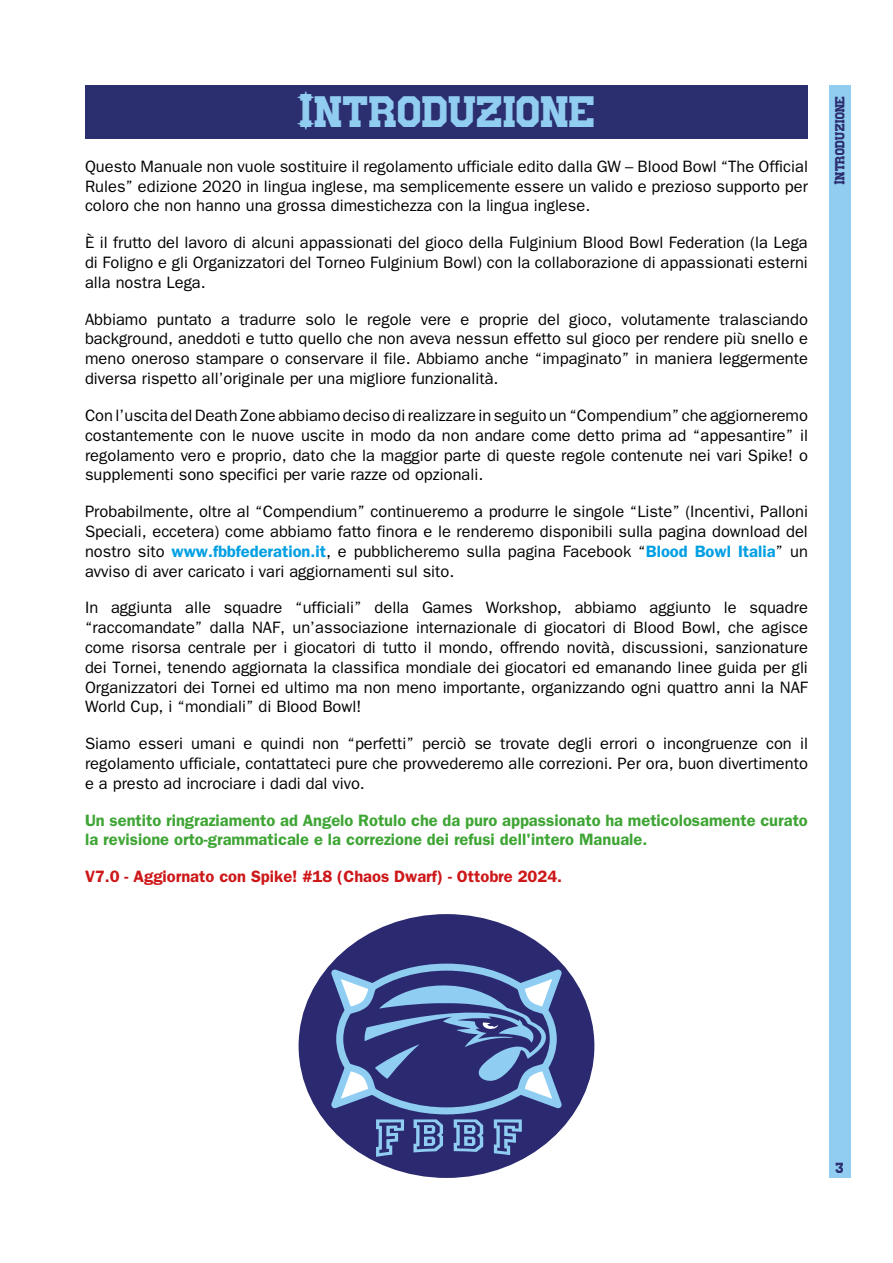
<style>
.page{position:relative;width:893px;height:1263px;background:#fff}
.page>*{position:absolute;margin:0;border:0;box-sizing:border-box;transform-origin:0 0}
.t1{font:45px "Nuffle";color:#91cdf1}
.t2{font:16.5px/19.8px "Franklin Gothic";color:#000;text-align:justify}
.t3{font:600 16.5px/19.8px "Franklin Gothic";color:#3fa535}
.t4{font:600 16.5px "Franklin Gothic";color:#cd1719}
.t5{font:15px "Nuffle";color:#2b2e6f}
.t6{font:13.5px "Nuffle";color:#2b2e6f}
.s1{font-weight:600;color:#009fe3}
</style>
<div class="page">
<div style="left:829px;top:85px;width:21px;height:1093px;background:#91cdf1"></div>
<div style="left:85px;top:85px;width:723px;height:53px;background:#2b2e6f"></div>
<div style="left:299px;top:914px;width:295px;height:264px;background:#2b2a71;border-radius:50%"></div>
<svg style="left:331px;top:963px;width:231px;height:194px"></svg>
<h1 class="t1" style="left:297px;top:79px;width:300px">Introduzione</h1>
<p class="t2" style="left:85px;top:156px;width:724px">Questo Manuale non vuole sostituire il regolamento ufficiale edito dalla GW – Blood Bowl “The Official Rules” edizione 2020 in lingua inglese, ma semplicemente essere un valido e prezioso supporto per coloro che non hanno una grossa dimestichezza con la lingua inglese.</p>
<p class="t2" style="left:85px;top:233px;width:724px">È il frutto del lavoro di alcuni appassionati del gioco della Fulginium Blood Bowl Federation (la Lega di Foligno e gli Organizzatori del Torneo Fulginium Bowl) con la collaborazione di appassionati esterni alla nostra Lega.</p>
<p class="t2" style="left:85px;top:309px;width:724px">Abbiamo puntato a tradurre solo le regole vere e proprie del gioco, volutamente tralasciando background, aneddoti e tutto quello che non aveva nessun effetto sul gioco per rendere più snello e meno oneroso stampare o conservare il file. Abbiamo anche “impaginato” in maniera leggermente diversa rispetto all’originale per una migliore funzionalità.</p>
<p class="t2" style="left:85px;top:405px;width:724px">Con l’uscita del Death Zone abbiamo deciso di realizzare in seguito un “Compendium” che aggiorneremo costantemente con le nuove uscite in modo da non andare come detto prima ad “appesantire” il regolamento vero e proprio, dato che la maggior parte di queste regole contenute nei vari Spike! o supplementi sono specifici per varie razze od opzionali.</p>
<p class="t2" style="left:85px;top:502px;width:724px">Probabilmente, oltre al “Compendium” continueremo a produrre le singole “Liste” (Incentivi, Palloni Speciali, eccetera) come abbiamo fatto finora e le renderemo disponibili sulla pagina download del nostro sito <span class="s1">www.fbbfederation.it</span>, e pubblicheremo sulla pagina Facebook “<span class="s1">Blood Bowl Italia</span>” un avviso di aver caricato i vari aggiornamenti sul sito.</p>
<p class="t2" style="left:85px;top:598px;width:724px">In aggiunta alle squadre “ufficiali” della Games Workshop, abbiamo aggiunto le squadre “raccomandate” dalla NAF, un’associazione internazionale di giocatori di Blood Bowl, che agisce come risorsa centrale per i giocatori di tutto il mondo, offrendo novità, discussioni, sanzionature dei Tornei, tenendo aggiornata la classifica mondiale dei giocatori ed emanando linee guida per gli Organizzatori dei Tornei ed ultimo ma non meno importante, organizzando ogni quattro anni la NAF World Cup, i “mondiali” di Blood Bowl!</p>
<p class="t2" style="left:85px;top:734px;width:724px">Siamo esseri umani e quindi non “perfetti” perciò se trovate degli errori o incongruenze con il regolamento ufficiale, contattateci pure che provvederemo alle correzioni. Per ora, buon divertimento e a presto ad incrociare i dadi dal vivo.</p>
<p class="t3" style="left:85px;top:810px;width:724px">Un sentito ringraziamento ad Angelo Rotulo che da puro appassionato ha meticolosamente curato la revisione orto-grammaticale e la correzione dei refusi dell'intero Manuale.</p>
<p class="t4" style="left:85px;top:867px;width:479px">V7.0 - Aggiornato con Spike! #18 (Chaos Dwarf) - Ottobre 2024.</p>
<p class="t6" style="left:830px;top:185px;width:91px;rotate:-90deg">Introduzione</p>
<p class="t5" style="left:836px;top:1156px;width:10px">3</p>
</div>
